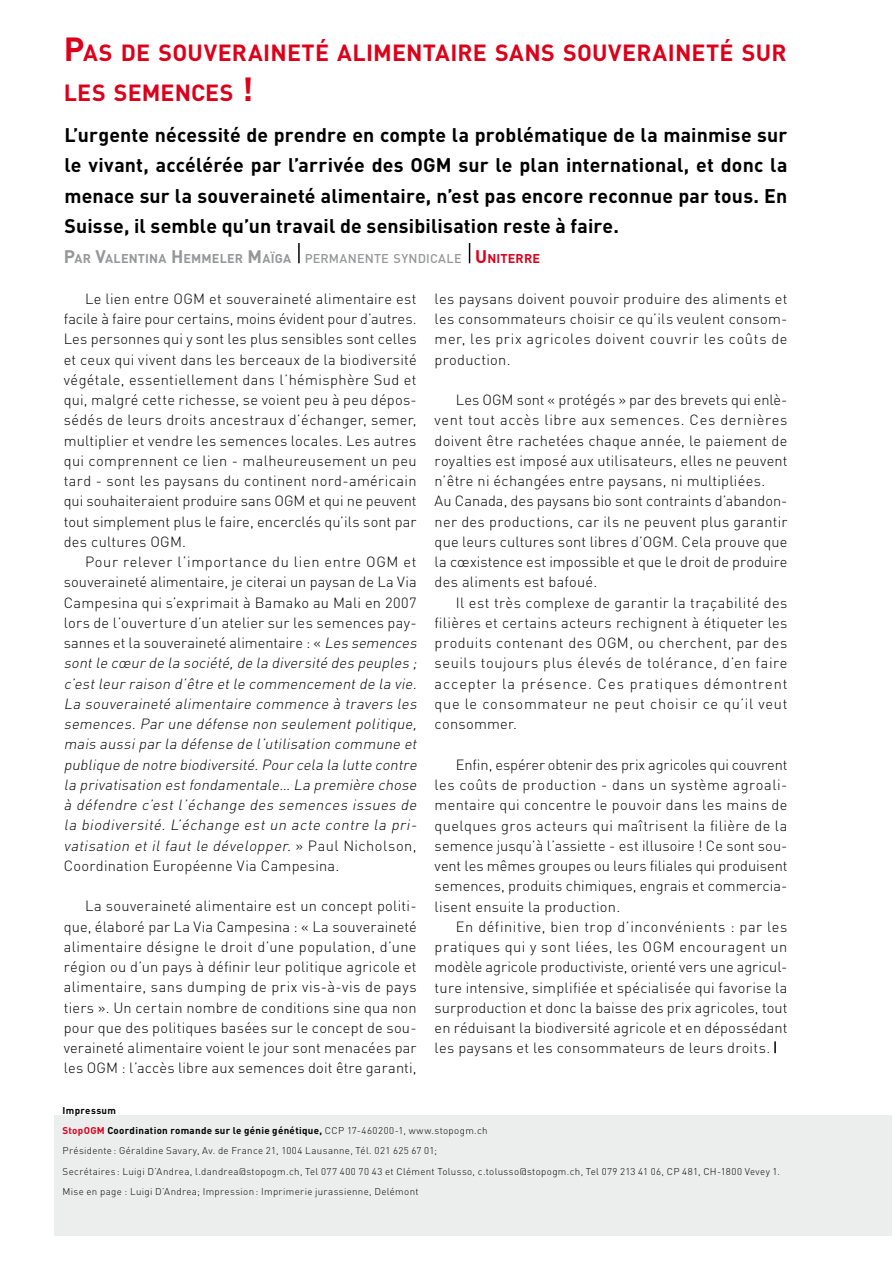
<style>
.page{position:relative;width:893px;height:1263px;background:#fff}
.page>*{position:absolute;margin:0;border:0;box-sizing:border-box;transform-origin:0 0}
.t1{font:700 23.1px/40.5px "DIN";letter-spacing:.01em;color:#dc001b}
.t2{font:700 19.5px/30.5px "DIN";letter-spacing:.01em;color:#000;text-align:justify}
.t3{font:300 14.7px/20.2px "DIN";letter-spacing:.015em;color:#000;text-align:justify}
.t4{font:italic 300 14.7px "DIN";color:#000}
.t5{font:300 14.7px "DIN";letter-spacing:.04em;color:#000}
.t6{font:300 14.7px "DIN";letter-spacing:-.005em;color:#000}
.t7{font:300 14.7px "DIN";letter-spacing:.035em;color:#000}
.t8{font:300 14.7px "DIN";letter-spacing:-.01em;color:#000}
.t9{font:300 14.7px "DIN";letter-spacing:.06em;color:#000}
.t10{font:300 14.7px "DIN";letter-spacing:.045em;color:#000}
.t11{font:700 12.6px "DIN";letter-spacing:.015em;color:#969798}
.t12{font:300 9.75px/20.2px "DIN";letter-spacing:.035em;color:#000}
.s1{font-size:33px}
.s2{font-size:18px}
.s3{font-weight:500}
.s4{font-size:18px;color:#dc001b}
.s5{color:#dc001b}
.s6{font-style:italic}
.s7{font-style:normal}
.s8{font-weight:700}
.s9{font-weight:700;color:#dc001b}
</style>
<div class="page">
<svg style="left:774px;top:1041px;width:2px;height:12px"></svg>
<div style="left:54px;top:1115px;width:838px;height:121px;background:#eceded"></div>
<hr style="left:298px;top:243px;width:2px;height:20px;background:#000">
<svg style="left:469px;top:243px;width:1px;height:20px"></svg>
<p class="t1" style="left:64px;top:31px;width:724px"><span class="s1">P</span>AS DE SOUVERAINETÉ ALIMENTAIRE SANS SOUVERAINETÉ SUR<br>LES SEMENCES <span class="s1">!</span></p>
<p class="t2" style="left:64px;top:119px;width:724px">L’urgente nécessité de prendre en compte la problématique de la mainmise sur le vivant, accélérée par l’arrivée des OGM sur le plan international, et donc la menace sur la souveraineté alimentaire, n’est pas encore reconnue par tous. En Suisse, il semble qu’un travail de sensibilisation reste à faire.</p>
<p class="t11" style="left:64px;top:250px;width:478px"><span class="s2">P</span>AR <span class="s2">V</span>ALENTINA <span class="s2">H</span>EMMELER <span class="s2">M</span>AÏGA <span class="s3">PERMANENTE SYNDICALE</span> <span class="s4">U</span> <span class="s5">NITERRE</span></p>
<p class="t3" style="left:85px;top:288px;width:333px">Le lien entre OGM et souveraineté alimentaire est</p>
<p class="t6" style="left:64px;top:309px;width:354px">facile à faire pour certains, moins évident pour d’autres.</p>
<p class="t3" style="left:64px;top:328px;width:354px">Les personnes qui y sont les plus sensibles sont celles</p>
<p class="t3" style="left:64px;top:349px;width:354px">et ceux qui vivent dans les berceaux de la biodiversité</p>
<p class="t3" style="left:64px;top:369px;width:354px">végétale, essentiellement dans l’hémisphère Sud et</p>
<p class="t3" style="left:64px;top:389px;width:354px">qui, malgré cette richesse, se voient peu à peu dépos-</p>
<p class="t3" style="left:64px;top:409px;width:354px">sédés de leurs droits ancestraux d’échanger, semer,</p>
<p class="t3" style="left:64px;top:430px;width:354px">multiplier et vendre les semences locales. Les autres</p>
<p class="t3" style="left:64px;top:450px;width:354px">qui comprennent ce lien - malheureusement un peu</p>
<p class="t3" style="left:64px;top:470px;width:354px">tard - sont les paysans du continent nord-américain</p>
<p class="t6" style="left:64px;top:491px;width:354px">qui souhaiteraient produire sans OGM et qui ne peuvent</p>
<p class="t3" style="left:64px;top:511px;width:354px">tout simplement plus le faire, encerclés qu’ils sont par</p>
<p class="t3" style="left:64px;top:531px;width:124px">des cultures OGM.</p>
<p class="t5" style="left:85px;top:552px;width:333px">Pour relever l’importance du lien entre OGM et</p>
<p class="t3" style="left:64px;top:571px;width:354px">souveraineté alimentaire, je citerai un paysan de La Via</p>
<p class="t3" style="left:64px;top:592px;width:354px">Campesina qui s’exprimait à Bamako au Mali en 2007</p>
<p class="t3" style="left:64px;top:612px;width:354px">lors de l’ouverture d’un atelier sur les semences pay-</p>
<p class="t6" style="left:64px;top:633px;width:358px">sannes et la souveraineté alimentaire : « <span class="s6">Les semences</span></p>
<p class="t4" style="left:64px;top:653px;width:358px">sontle cœurde la société,de la diversité des peuples ;</p>
<p class="t4" style="left:64px;top:673px;width:358px">c’estleur raison d’être etle commencementde la vie.</p>
<p class="t4" style="left:64px;top:694px;width:358px">La souveraineté alimentaire commence à travers les</p>
<p class="t4" style="left:64px;top:714px;width:358px">semences. Par une défense non seulement politique,</p>
<p class="t4" style="left:64px;top:734px;width:358px">mais aussipar la défense de l’utilisation commune et</p>
<p class="t4" style="left:64px;top:754px;width:358px">publique de notre biodiversité.Pourcela la lutte contre</p>
<p class="t4" style="left:64px;top:775px;width:358px">la privatisation estfondamentale… La première chose</p>
<p class="t4" style="left:64px;top:795px;width:358px">à défendre c’est l’échange des semences issues de</p>
<p class="t4" style="left:64px;top:815px;width:358px">la biodiversité. L’échange est un acte contre la pri-</p>
<p class="t4" style="left:64px;top:835px;width:354px">vatisation et il faut le développer. <span class="s7">» P a u l N i c h o l s o n ,</span></p>
<p class="t3" style="left:64px;top:855px;width:277px">Coordination Européenne Via Campesina.</p>
<p class="t3" style="left:64px;top:895px;width:354px;text-indent:21px">La souveraineté alimentaire est un concept politi&shy;que, élaboré par La Via Campesina : « La souveraineté alimentaire désigne le droit d’une population, d’une région ou d’un pays à définir leur politique agricole et alimentaire, sans dumping de prix vis-à-vis de pays tiers ». Un certain nombre de conditions sine qua non pour que des politiques basées sur le concept de sou&shy;veraineté alimentaire voient le jour sont menacées par les OGM : l’accès libre aux semences doit être garanti,</p>
<p class="t3" style="left:435px;top:288px;width:354px">les paysans doivent pouvoir produire des aliments et les consommateurs choisir ce qu’ils veulent consom&shy;mer, les prix agricoles doivent couvrir les coûts de production.</p>
<p class="t3" style="left:456px;top:389px;width:333px">Les OGM sont « protégés » par des brevets qui enlè-</p>
<p class="t5" style="left:435px;top:410px;width:354px">vent tout accès libre aux semences. Ces dernières</p>
<p class="t3" style="left:435px;top:430px;width:354px">doivent être rachetées chaque année, le paiement de</p>
<p class="t3" style="left:435px;top:450px;width:354px">royalties est imposé aux utilisateurs, elles ne peuvent</p>
<p class="t3" style="left:435px;top:470px;width:332px">n’être ni échangées entre paysans, ni multipliées.</p>
<p class="t3" style="left:435px;top:490px;width:354px">Au Canada, des paysans bio sont contraints d’abandon-</p>
<p class="t3" style="left:435px;top:511px;width:354px">ner des productions, car ils ne peuvent plus garantir</p>
<p class="t3" style="left:435px;top:531px;width:354px">que leurs cultures sont libres d’OGM. Cela prouve que</p>
<p class="t3" style="left:435px;top:551px;width:354px">la cœxistence est impossible et que le droit de produire</p>
<p class="t3" style="left:435px;top:571px;width:164px">des aliments est bafoué.</p>
<p class="t3" style="left:456px;top:592px;width:333px">Il est très complexe de garantir la traçabilité des</p>
<p class="t3" style="left:435px;top:612px;width:354px">filières et certains acteurs rechignent à étiqueter les</p>
<p class="t3" style="left:435px;top:632px;width:354px">produits contenant des OGM, ou cherchent, par des</p>
<p class="t5" style="left:435px;top:653px;width:354px">seuils toujours plus élevés de tolérance, d’en faire</p>
<p class="t9" style="left:435px;top:673px;width:354px">accepter la présence. Ces pratiques démontrent</p>
<p class="t10" style="left:435px;top:694px;width:354px">que le consommateur ne peut choisir ce qu’il veut</p>
<p class="t3" style="left:435px;top:713px;width:84px">consommer.</p>
<p class="t8" style="left:456px;top:754px;width:333px">Enfin, espérer obtenir des prix agricoles qui couvrent</p>
<p class="t7" style="left:435px;top:775px;width:354px">les coûts de production - dans un système agroali-</p>
<p class="t3" style="left:435px;top:794px;width:354px">mentaire qui concentre le pouvoir dans les mains de</p>
<p class="t3" style="left:435px;top:814px;width:354px">quelques gros acteurs qui maîtrisent la filière de la</p>
<p class="t3" style="left:435px;top:835px;width:354px">semence jusqu’à l’assiette - est illusoire ! Ce sont sou-</p>
<p class="t3" style="left:435px;top:855px;width:354px">vent les mêmes groupes ou leurs filiales qui produisent</p>
<p class="t3" style="left:435px;top:875px;width:354px">semences, produits chimiques, engrais et commercia-</p>
<p class="t3" style="left:435px;top:895px;width:187px">lisent ensuite la production.</p>
<p class="t5" style="left:456px;top:917px;width:333px">En définitive, bien trop d’inconvénients : par les</p>
<p class="t7" style="left:435px;top:937px;width:354px">pratiques qui y sont liées, les OGM encouragent un</p>
<p class="t3" style="left:435px;top:956px;width:354px">modèle agricole productiviste, orienté vers une agricul-</p>
<p class="t3" style="left:435px;top:977px;width:354px">ture intensive, simplifiée et spécialisée qui favorise la</p>
<p class="t3" style="left:435px;top:997px;width:354px">surproduction et donc la baisse des prix agricoles, tout</p>
<p class="t3" style="left:435px;top:1017px;width:354px">en réduisant la biodiversité agricole et en dépossédant</p>
<p class="t3" style="left:435px;top:1037px;width:337px">les paysans et les consommateurs de leurs droits.</p>
<p class="t12" style="left:63px;top:1100px;width:719px"><span class="s8">Impressum<br></span><span class="s9">StopOGM</span> <span class="s8">Coordination romande sur le génie génétique,</span> CCP 17-460200-1, www.stopogm.ch<br>Présidente : Géraldine Savary, Av. de France 21, 1004 Lausanne, Tél. 021 625 67 01;<br>Secrétaires: Luigi D’Andrea, l.dandrea@stopogm.ch, Tel 077 400 70 43 et Clément Tolusso, c.tolusso@stopogm.ch, Tel 079 213 41 06, CP 481, CH-1800 Vevey 1.<br>Mise en page : Luigi D’Andrea; Impression : Imprimerie jurassienne, Delémont</p>
</div>
